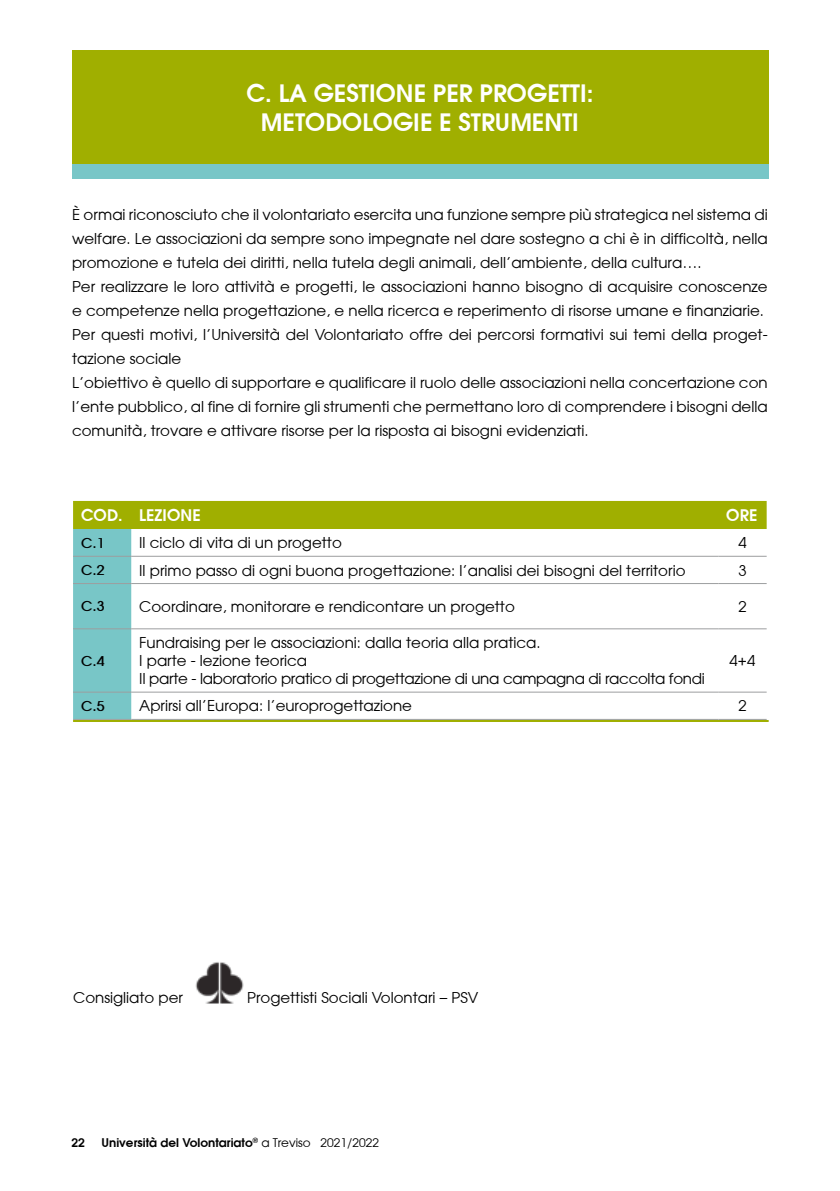
<style>
.page{position:relative;width:840px;height:1191px;background:#fff}
.page>*{position:absolute;margin:0;border:0;box-sizing:border-box;transform-origin:0 0}
.t1{font:600 24px/28.8px "Avant Garde";color:#fff;text-align:center}
.t2{font:600 16px "Avant Garde";color:#fff}
.t3{font:15px/24px "Avant Garde";color:#000}
.t4{font:700 15px "Avant Garde";color:#000}
.t5{font:600 12px "Avant Garde";color:#000}
.s1{font-weight:400}
</style>
<div class="page">
<div style="left:72px;top:51px;width:696px;height:113px;background:#a0af00"></div>
<div style="left:72px;top:164px;width:696px;height:14px;background:#78c6c7"></div>
<svg style="left:73px;top:501px;width:693px;height:218px"></svg>
<hr style="left:73px;top:583px;width:58px;height:1px;background:#9c9e9f">
<hr style="left:131px;top:583px;width:587px;height:1px;background:#9c9e9f">
<hr style="left:718px;top:583px;width:48px;height:1px;background:#9c9e9f">
<hr style="left:73px;top:628px;width:58px;height:1px;background:#9c9e9f">
<hr style="left:131px;top:628px;width:587px;height:1px;background:#9c9e9f">
<hr style="left:718px;top:628px;width:48px;height:1px;background:#9c9e9f">
<hr style="left:73px;top:691px;width:58px;height:1px;background:#9c9e9f">
<hr style="left:131px;top:691px;width:587px;height:1px;background:#9c9e9f">
<hr style="left:718px;top:691px;width:48px;height:1px;background:#9c9e9f">
<hr style="left:73px;top:719px;width:58px;height:1px;background:#9c9e9f">
<hr style="left:131px;top:719px;width:587px;height:1px;background:#9c9e9f">
<hr style="left:718px;top:719px;width:48px;height:1px;background:#9c9e9f">
<hr style="left:73px;top:556px;width:58px;height:1px;background:#9c9e9f">
<hr style="left:131px;top:556px;width:587px;height:1px;background:#9c9e9f">
<hr style="left:718px;top:556px;width:48px;height:1px;background:#9c9e9f">
<hr style="left:73px;top:720px;width:695px;height:2px;background:#a0af00">
<img style="left:195px;top:962px;width:49px;height:41px">
<h1 class="t1" style="left:246px;top:78px;width:348px">C. LA GESTIONE PER PROGETTI:<br>METODOLOGIE E STRUMENTI</h1>
<p class="t3" style="left:72px;top:202px;width:696px">È ormai riconosciuto che il volontariato esercita una funzione sempre più strategica nel sistema di welfare. Le associazioni da sempre sono impegnate nel dare sostegno a chi è in difficoltà, nella promozione e tutela dei diritti, nella tutela degli animali, dell’ambiente, della cultura….<br>Per realizzare le loro attività e progetti, le associazioni hanno bisogno di acquisire conoscenze e competenze nella progettazione, e nella ricerca e reperimento di risorse umane e finanziarie.<br>Per questi motivi, l’Università del Volontariato offre dei percorsi formativi sui temi della proget&shy;tazione sociale<br>L’obiettivo è quello di supportare e qualificare il ruolo delle associazioni nella concertazione con l’ente pubblico, al fine di fornire gli strumenti che permettano loro di comprendere i bisogni della comunità, trovare e attivare risorse per la risposta ai bisogni evidenziati.</p>
<p class="t2" style="left:81px;top:504px;width:121px">COD. LEZIONE</p>
<p class="t2" style="left:726px;top:504px;width:33px">ORE</p>
<p class="t4" style="left:81px;top:537px;width:25px">C.1</p>
<p class="t3" style="left:139px;top:530px;width:204px">Il ciclo di vita di un progetto</p>
<p class="t3" style="left:738px;top:530px;width:10px">4</p>
<p class="t4" style="left:81px;top:564px;width:25px">C.2</p>
<p class="t3" style="left:139px;top:558px;width:547px">Il primo passo di ogni buona progettazione: l’analisi dei bisogni del territorio</p>
<p class="t3" style="left:738px;top:558px;width:10px">3</p>
<p class="t4" style="left:81px;top:600px;width:25px">C.3</p>
<p class="t3" style="left:139px;top:594px;width:377px">Coordinare, monitorare e rendicontare un progetto</p>
<p class="t3" style="left:738px;top:594px;width:10px">2</p>
<p class="t4" style="left:81px;top:654px;width:25px">C.4</p>
<p class="t3" style="left:139px;top:633px;width:566px;line-height:18px">Fundraising per le associazioni: dalla teoria alla pratica.<br>I parte - lezione teorica<br>II parte - laboratorio pratico di progettazione di una campagna di raccolta fondi</p>
<p class="t3" style="left:729px;top:648px;width:27px">4+4</p>
<p class="t4" style="left:81px;top:700px;width:25px">C.5</p>
<p class="t3" style="left:139px;top:693px;width:274px">Aprirsi all’Europa: l’europrogettazione</p>
<p class="t3" style="left:738px;top:693px;width:10px">2</p>
<p class="t3" style="left:73px;top:985px;width:111px">Consigliato per</p>
<p class="t3" style="left:247px;top:985px;width:232px">Progettisti Sociali Volontari – PSV</p>
<p class="t5" style="left:71px;top:1134px;width:15px">22</p>
<p class="t5" style="left:101px;top:1134px;width:279px">Università del Volontariato<sup>®</sup> <span class="s1">a Treviso 2021/2022</span></p>
</div>
